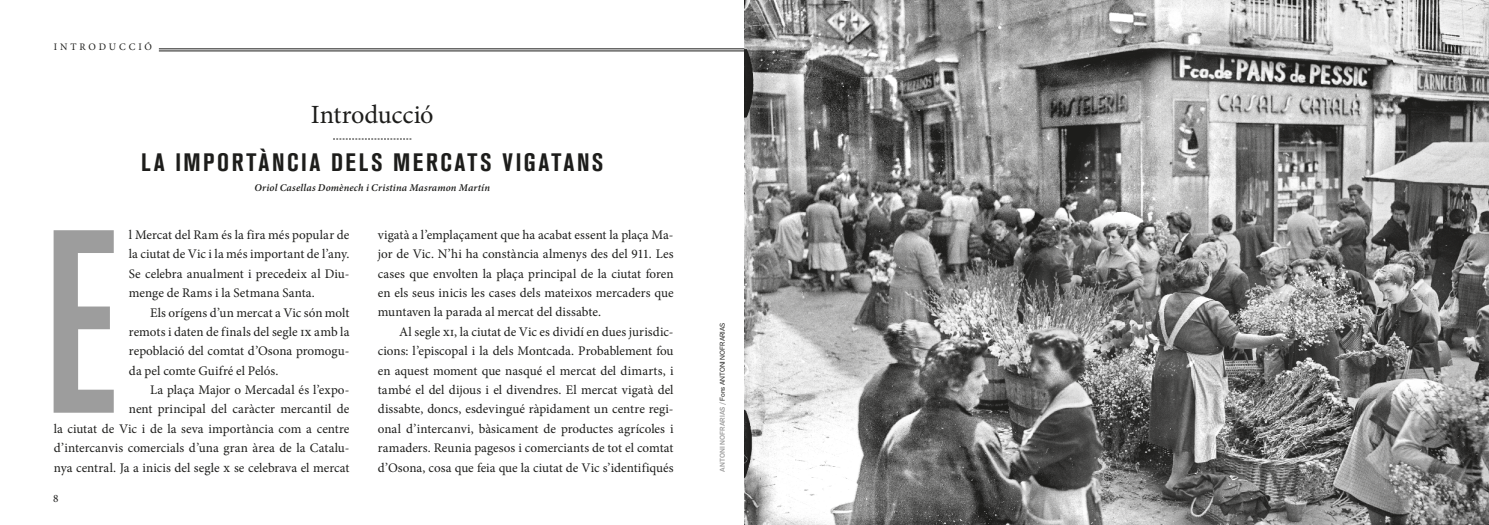
<style>
.page{position:relative;width:1489px;height:525px;background:#fff}
.page>*{position:absolute;margin:0;border:0;box-sizing:border-box;transform-origin:0 0}
.t1{font:500 condensed 258.12px "Akzidenz Grotesk BQ";color:#9d9d9d}
.t2{font:26.25px "Minion Pro";letter-spacing:-.005em;color:#1d1d1b}
.t3{font:700 condensed 25px "Akzidenz Grotesk BQ";letter-spacing:.105em;color:#1d1d1b}
.t4{font:13.12px/19.4px "Minion Pro";color:#1d1d1b;text-align:justify}
.t5{font:11.25px "Minion Pro";color:#1d1d1b}
.t6{font:italic 600 10.38px "Minion Pro";letter-spacing:.015em;color:#1d1d1b}
.t7{font:10px "Minion Pro";letter-spacing:.29em;color:#1d1d1b}
.t8{font:6.88px "Akzid Grtsk Next";color:#1d1d1b}
.s1{font-weight:500;color:#9d9d9d}
</style>
<div class="page">
<img style="left:744px;top:0;width:744px;height:524px">
<svg style="left:333px;top:139px;width:78px;height:1px"></svg>
<hr style="left:159px;top:49px;width:585px;height:1px;background:#1d1d1b">
<hr style="left:159px;top:51px;width:585px;height:1px;background:#1d1d1b">
<p class="t7" style="left:54px;top:40px;width:100px">INTRODUCCIÓ</p>
<h2 class="t2" style="left:311px;top:97px;width:124px">Introducció</h2>
<h3 class="t3" style="left:141px;top:148px;width:464px">LA IMPORTÀNCIA DELS MERCATS VIGATANS</h3>
<p class="t6" style="left:254px;top:180px;width:237px">Oriol Casellas Domènech i Cristina Masramon Martín</p>
<p class="t4" style="left:129px;top:225px;width:222px">l Mercat del Ram és la fira més popular de la ciutat de Vic i la més important de l’any.<br>Se celebra anualment i precedeix al Diu&shy;menge de Rams i la Setmana Santa.</p>
<p class="t4" style="left:129px;top:302px;width:222px;text-indent:21px">Els orígens d’un mercat a Vic són molt remots i daten de finals del segle ix amb la repoblació del comtat d’Osona promogu&shy;da pel comte Guifré el Pelós.</p>
<p class="t4" style="left:54px;top:380px;width:297px;text-align:right">La plaça Major o Mercadal és l’expo-<br>nent principal del caràcter mercantil de<br>la ciutat de Vic i de la seva importància com a centre d’intercanvis comercials d’una gran àrea de la Catalu&shy;nya central. Ja a inicis del segle x se celebrava el mercat</p>
<h1 class="t1" style="left:43px;top:177px;width:77px">E</h1>
<p class="t5" style="left:53px;top:491px;width:7px">8</p>
<p class="t4" style="left:378px;top:225px;width:297px">vigatà a l’emplaçament que ha acabat essent la plaça Ma&shy;jor de Vic. N’hi ha constància almenys des del 911. Les cases que envolten la plaça principal de la ciutat foren en els seus inicis les cases dels mateixos mercaders que muntaven la parada al mercat del dissabte.</p>
<p class="t4" style="left:378px;top:322px;width:297px;text-indent:21px">Al segle xi, la ciutat de Vic es dividí en dues jurisdic&shy;cions: l’episcopal i la dels Montcada. Probablement fou en aquest moment que nasqué el mercat del dimarts, i també el del dijous i el divendres. El mercat vigatà del dissabte, doncs, esdevingué ràpidament un centre regi&shy;onal d’intercanvi, bàsicament de productes agrícoles i ramaders. Reunia pagesos i comerciants de tot el comtat d’Osona, cosa que feia que la ciutat de Vic s’identifiqués</p>
<p class="t8" style="left:718px;top:471px;width:150px;rotate:-90deg"><span class="s1">ANTONI NOFRARIAS /</span> Fons ANTONI NOFRARIAS</p>
</div>
